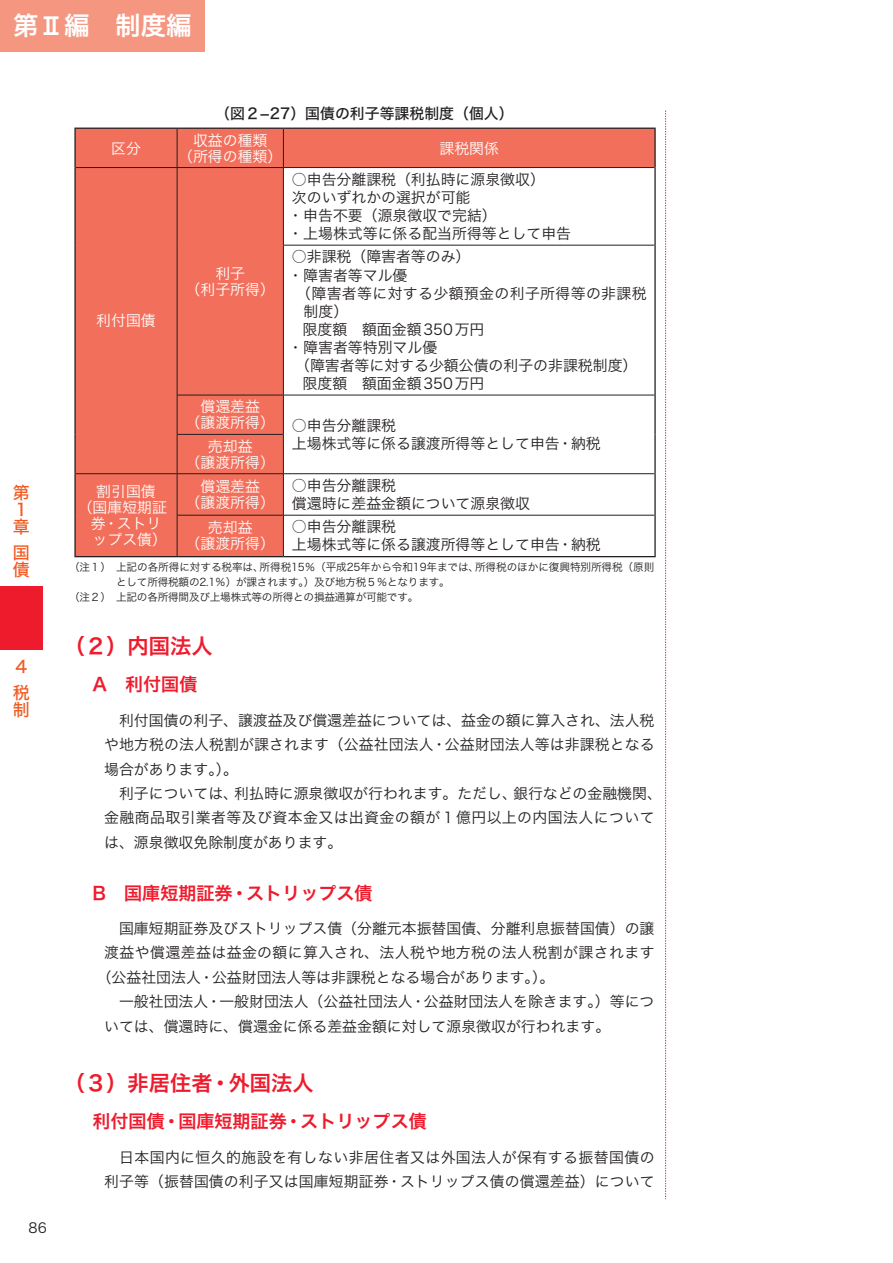
<style>
.page{position:relative;width:893px;height:1263px;background:#fff}
.page>*{position:absolute;margin:0;border:0;box-sizing:border-box;transform-origin:0 0}
.t1{font:25.5px "Hira Kaku Pro W6";color:#fff}
.t2{font:21.3px "Hira Kaku Pro W6";color:#ee1b2d}
.t3{font:18px "Hira Kaku Pro W6";color:#ee1b2d}
.t4{font:16.95px/17px "Hira Kaku Std W5";color:#f15921}
.t5{font:14.85px/18px "Hiragino Sans Pr 6 N W3";color:#231f20}
.t6{font:14.85px/24.5px "Hiragino Sans Pr 6 N W3";letter-spacing:.03em;color:#231f20;text-align:right}
.t7{font:14.85px/15.9px "Hiragino Sans Pr 6 N W3";color:#fff;text-align:center}
.t8{font:14.85px "Hiragino Sans Pr 6 N W3";letter-spacing:.025em;color:#231f20}
.t9{font:14.85px "Hira Kaku Std W5";color:#231f20}
.t10{font:13.8px "Hiragino Sans Pr 6 N W3";color:#231f20}
.t11{font:10.65px "Hiragino Sans Pr 6 N W3";letter-spacing:-.02em;color:#231f20}
.s1{font-family:"Midashi Go Pro MB31"}
.s2{color:#231f20}
</style>
<div class="page">
<div style="left:0;top:0;width:204px;height:51px;background:#f59680"></div>
<svg style="left:665px;top:111px;width:1px;height:1088px"></svg>
<div style="left:0;top:586px;width:43px;height:64px;background:#ee1b2d"></div>
<div style="left:76px;top:129px;width:578px;height:427px;background:#f26f5b"></div>
<svg style="left:284px;top:168px;width:370px;height:388px"></svg>
<hr style="left:74px;top:128px;width:103px;height:1px;background:#231f20">
<hr style="left:74px;top:129px;width:2px;height:39px;background:#231f20">
<hr style="left:177px;top:128px;width:106px;height:1px;background:#231f20">
<hr style="left:283px;top:128px;width:373px;height:1px;background:#231f20">
<hr style="left:654px;top:129px;width:2px;height:39px;background:#231f20">
<hr style="left:74px;top:168px;width:2px;height:77px;background:#231f20">
<hr style="left:654px;top:168px;width:2px;height:77px;background:#231f20">
<hr style="left:74px;top:245px;width:2px;height:150px;background:#231f20">
<hr style="left:654px;top:245px;width:2px;height:150px;background:#231f20">
<hr style="left:74px;top:395px;width:2px;height:39px;background:#231f20">
<hr style="left:654px;top:395px;width:2px;height:39px;background:#231f20">
<hr style="left:74px;top:434px;width:2px;height:40px;background:#231f20">
<hr style="left:654px;top:434px;width:2px;height:40px;background:#231f20">
<hr style="left:74px;top:474px;width:2px;height:41px;background:#231f20">
<hr style="left:654px;top:474px;width:2px;height:41px;background:#231f20">
<hr style="left:74px;top:515px;width:2px;height:41px;background:#231f20">
<hr style="left:654px;top:515px;width:2px;height:41px;background:#231f20">
<hr style="left:74px;top:556px;width:103px;height:1px;background:#231f20">
<hr style="left:177px;top:556px;width:106px;height:1px;background:#231f20">
<hr style="left:283px;top:556px;width:373px;height:1px;background:#231f20">
<hr style="left:177px;top:129px;width:1px;height:38px;background:#231f20">
<hr style="left:283px;top:129px;width:1px;height:38px;background:#231f20">
<hr style="left:76px;top:167px;width:101px;height:1px;background:#231f20">
<hr style="left:177px;top:167px;width:106px;height:1px;background:#231f20">
<hr style="left:177px;top:168px;width:1px;height:77px;background:#231f20">
<hr style="left:283px;top:167px;width:371px;height:1px;background:#231f20">
<hr style="left:283px;top:168px;width:1px;height:77px;background:#231f20">
<hr style="left:177px;top:245px;width:1px;height:150px;background:#231f20">
<hr style="left:283px;top:245px;width:371px;height:1px;background:#231f20">
<hr style="left:283px;top:245px;width:1px;height:150px;background:#231f20">
<hr style="left:177px;top:395px;width:106px;height:1px;background:#231f20">
<hr style="left:177px;top:395px;width:1px;height:39px;background:#231f20">
<hr style="left:283px;top:395px;width:371px;height:1px;background:#231f20">
<hr style="left:283px;top:395px;width:1px;height:39px;background:#231f20">
<hr style="left:177px;top:434px;width:107px;height:1px;background:#231f20">
<hr style="left:177px;top:435px;width:1px;height:38px;background:#231f20">
<hr style="left:283px;top:435px;width:1px;height:38px;background:#231f20">
<hr style="left:76px;top:473px;width:101px;height:1px;background:#231f20">
<hr style="left:177px;top:473px;width:106px;height:1px;background:#231f20">
<hr style="left:177px;top:474px;width:1px;height:41px;background:#231f20">
<hr style="left:283px;top:473px;width:371px;height:1px;background:#231f20">
<hr style="left:283px;top:474px;width:1px;height:41px;background:#231f20">
<hr style="left:177px;top:515px;width:106px;height:1px;background:#231f20">
<hr style="left:177px;top:515px;width:1px;height:41px;background:#231f20">
<hr style="left:283px;top:515px;width:371px;height:1px;background:#231f20">
<hr style="left:283px;top:515px;width:1px;height:41px;background:#231f20">
<h1 class="t1" style="left:13px;top:2px;width:180px">第<span class="s1">Ⅱ</span>編　制度編</h1>
<p class="t9" style="left:215px;top:102px;width:300px">（図２−27）国債の利子等課税制度（個人）</p>
<p class="t7" style="left:111px;top:139px;width:31px">区分</p>
<p class="t7" style="left:178px;top:131px;width:106px">収益の種類<br>（所得の種類）</p>
<p class="t7" style="left:439px;top:139px;width:61px">課税関係</p>
<p class="t4" style="left:13px;top:484px;width:18px;text-align:justify">第1章</p>
<p class="t4" style="left:13px;top:544px;width:18px">国債</p>
<p class="t4" style="left:13px;top:654px;width:18px;line-height:25.5px">4税</p>
<p class="t4" style="left:13px;top:701px;width:17px">制</p>
<p class="t10" style="left:29px;top:1215px;width:20px">86</p>
<p class="t7" style="left:96px;top:312px;width:61px">利付国債</p>
<p class="t5" style="left:288px;top:169px;width:284px">○申告分離課税（利払時に源泉徴収）<br>次のいずれかの選択が可能<br>・申告不要（源泉徴収で完結）<br>・上場株式等に係る配当所得等として申告</p>
<p class="t5" style="left:292px;top:247px;width:180px">○非課税（障害者等のみ）</p>
<p class="t5" style="left:288px;top:265px;width:121px">・障害者等マル優</p>
<p class="t8" style="left:296px;top:280px;width:352px">（障害者等に対する少額預金の利子所得等の非課税</p>
<p class="t5" style="left:304px;top:301px;width:46px">制度）</p>
<p class="t5" style="left:303px;top:319px;width:183px">限度額　額面金額350万円</p>
<p class="t5" style="left:288px;top:337px;width:151px">・障害者等特別マル優</p>
<p class="t5" style="left:295px;top:355px;width:344px">（障害者等に対する少額公債の利子の非課税制度）</p>
<p class="t5" style="left:303px;top:373px;width:183px">限度額　額面金額350万円</p>
<p class="t7" style="left:186px;top:396px;width:212px;line-height:18.6px;text-align:left;text-indent:15px">償還差益<br>（譲渡所得） <span class="s2">○申告分離課税</span></p>
<p class="t7" style="left:208px;top:437px;width:46px">売却益</p>
<p class="t5" style="left:292px;top:433px;width:310px">上場株式等に係る譲渡所得等として申告・納税</p>
<p class="t7" style="left:186px;top:453px;width:91px">（譲渡所得）</p>
<p class="t7" style="left:186px;top:264px;width:91px">利子<br>（利子所得）</p>
<p class="t7" style="left:186px;top:477px;width:91px">償還差益<br>（譲渡所得）</p>
<p class="t5" style="left:292px;top:475px;width:240px">○申告分離課税<br>償還時に差益金額について源泉徴収</p>
<p class="t7" style="left:186px;top:519px;width:91px">売却益<br>（譲渡所得）</p>
<p class="t5" style="left:292px;top:517px;width:310px">○申告分離課税<br>上場株式等に係る譲渡所得等として申告・納税</p>
<p class="t11" style="left:69px;top:557px;width:587px">（注１）上記の各所得に対する税率は、所得税15％（平成25年から令和19年までは、所得税のほかに復興特別所得税（原則</p>
<p class="t11" style="left:116px;top:572px;width:335px">として所得税額の2.1％）が課されます。）及び地方税５％となります。</p>
<p class="t11" style="left:69px;top:587px;width:351px">（注２）上記の各所得間及び上場株式等の所得との損益通算が可能です。</p>
<h2 class="t2" style="left:64px;top:626px;width:150px">（２）内国法人</h2>
<p class="t3" style="left:92px;top:668px;width:106px">A　利付国債</p>
<p class="t5" style="left:104px;top:707px;width:552px;line-height:24.5px;text-align:justify;text-indent:15px">利付国債の利子、譲渡益及び償還差益については、益金の額に算入され、法人税や地方税の法人税割が課されます（公益社団法人・公益財団法人等は非課税となる場合があります。）。</p>
<p class="t5" style="left:104px;top:780px;width:559px;line-height:24.5px;text-indent:15px">利子については、利払時に源泉徴収が行われます。ただし、銀行などの金融機関、金融商品取引業者等及び資本金又は出資金の額が１億円以上の内国法人については、源泉徴収免除制度があります。</p>
<p class="t3" style="left:92px;top:876px;width:282px">B　国庫短期証券・ストリップス債</p>
<p class="t5" style="left:119px;top:918px;width:537px">国庫短期証券及びストリップス債（分離元本振替国債、分離利息振替国債）の譲</p>
<p class="t6" style="left:104px;top:939px;width:552px">渡益や償還差益は益金の額に算入され、法人税や地方税の法人税割が課されます</p>
<p class="t5" style="left:97px;top:967px;width:459px">（公益社団法人・公益財団法人等は非課税となる場合があります。）。</p>
<p class="t5" style="left:119px;top:992px;width:537px">一般社団法人・一般財団法人（公益社団法人・公益財団法人を除きます。）等につ</p>
<p class="t5" style="left:104px;top:1016px;width:507px">いては、償還時に、償還金に係る差益金額に対して源泉徴収が行われます。</p>
<h2 class="t2" style="left:64px;top:1063px;width:251px">（３）非居住者・外国法人</h2>
<p class="t3" style="left:92px;top:1105px;width:336px">利付国債・国庫短期証券・ストリップス債</p>
<p class="t6" style="left:104px;top:1144px;width:552px">日本国内に恒久的施設を有しない非居住者又は外国法人が保有する振替国債の利子等（振替国債の利子又は国庫短期証券・ストリップス債の償還差益）について</p>
<p class="t7" style="left:96px;top:482px;width:61px">割引国債</p>
<p class="t7" style="left:78px;top:498px;width:91px">（国庫短期証</p>
<p class="t7" style="left:91px;top:514px;width:72px">券・ストリ</p>
<p class="t7" style="left:93px;top:530px;width:76px">ップス債）</p>
</div>
